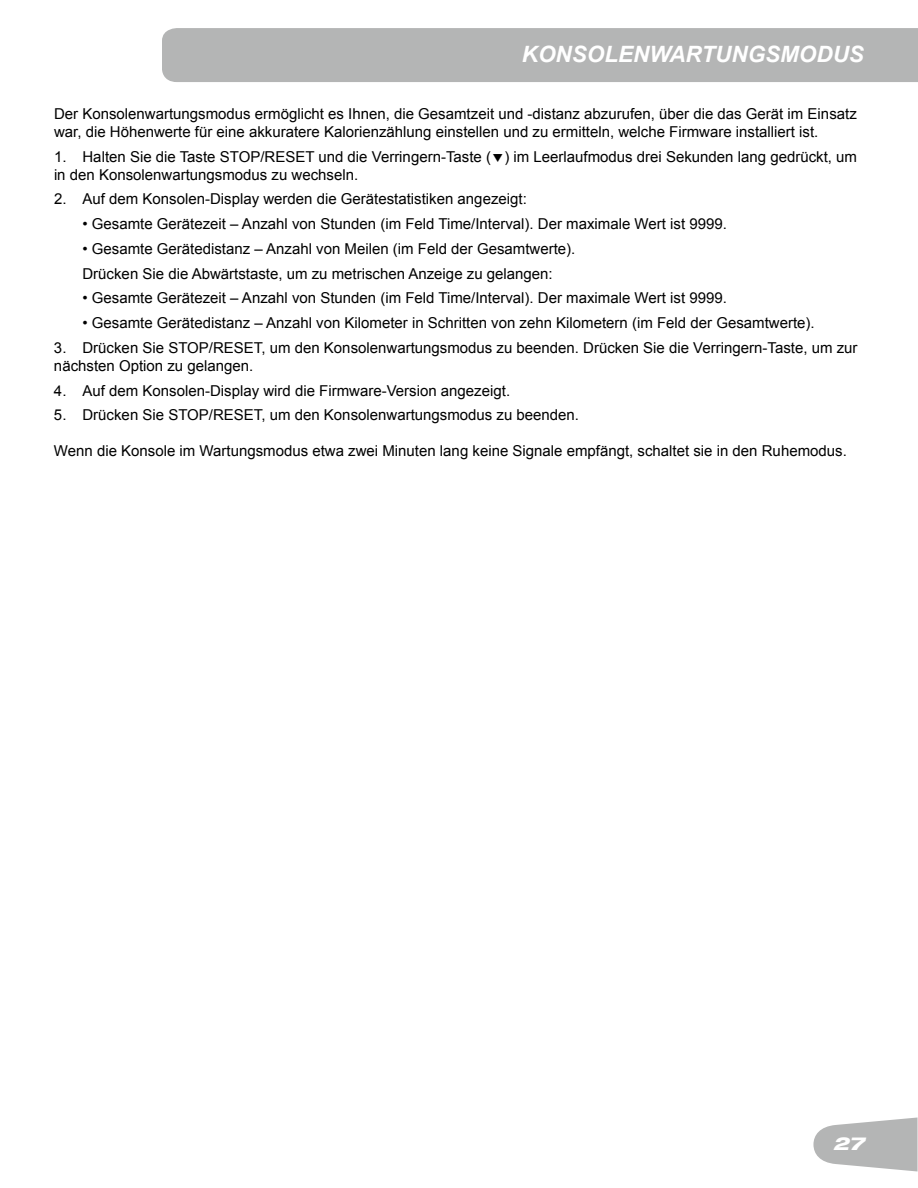
<style>
.page{position:relative;width:918px;height:1188px;background:#fff}
.page>*{position:absolute;margin:0;border:0;box-sizing:border-box;transform-origin:0 0}
.t1{font:italic 700 22.5px "Arial";color:#fff}
.t2{font:italic 800 expanded 18px "Helvetica Neue";color:#fff}
.t3{font:15px/18px "Arial";color:#000}
</style>
<div class="page">
<div style="left:162px;top:28px;width:756px;height:54px;background:#b4b5b5"></div>
<svg style="left:813px;top:1118px;width:105px;height:54px"></svg>
<h1 class="t1" style="left:522px;top:39px;width:344px">KONSOLENWARTUNGSMODUS</h1>
<p class="t3" style="left:54px;top:105px;width:804px">Der Konsolenwartungsmodus ermöglicht es Ihnen, die Gesamtzeit und -distanz abzurufen, über die das Gerät im Einsatz war, die Höhenwerte für eine akkuratere Kalorienzählung einstellen und zu ermitteln, welche Firmware installiert ist.</p>
<p class="t3" style="left:54px;top:148px;width:805px">1. Halten Sie die Taste STOP/RESET und die Verringern-Taste ( ) im Leerlaufmodus drei Sekunden lang gedrückt, um in den Konsolenwartungsmodus zu wechseln.</p>
<p class="t3" style="left:54px;top:190px;width:474px">2. Auf dem Konsolen-Display werden die Gerätestatistiken angezeigt:</p>
<p class="t3" style="left:82px;top:215px;width:646px">• Gesamte Gerätezeit – Anzahl von Stunden (im Feld Time/Interval). Der maximale Wert ist 9999.</p>
<p class="t3" style="left:82px;top:236px;width:494px;line-height:24.8px">• Gesamte Gerätedistanz – Anzahl von Meilen (im Feld der Gesamtwerte).<br>Drücken Sie die Abwärtstaste, um zu metrischen Anzeige zu gelangen:</p>
<p class="t3" style="left:82px;top:289px;width:646px">• Gesamte Gerätezeit – Anzahl von Stunden (im Feld Time/Interval). Der maximale Wert ist 9999.</p>
<p class="t3" style="left:82px;top:314px;width:734px">• Gesamte Gerätedistanz – Anzahl von Kilometer in Schritten von zehn Kilometern (im Feld der Gesamtwerte).</p>
<p class="t3" style="left:54px;top:339px;width:805px">3. Drücken Sie STOP/RESET, um den Konsolenwartungsmodus zu beenden. Drücken Sie die Verringern-Taste, um zur nächsten Option zu gelangen.</p>
<p class="t3" style="left:54px;top:382px;width:458px">4. Auf dem Konsolen-Display wird die Firmware-Version angezeigt.</p>
<p class="t3" style="left:54px;top:406px;width:527px">5. Drücken Sie STOP/RESET, um den Konsolenwartungsmodus zu beenden.</p>
<p class="t3" style="left:54px;top:442px;width:794px">Wenn die Konsole im Wartungsmodus etwa zwei Minuten lang keine Signale empfängt, schaltet sie in den Ruhemodus.</p>
<p class="t2" style="left:833px;top:1132px;width:32px">27</p>
</div>
